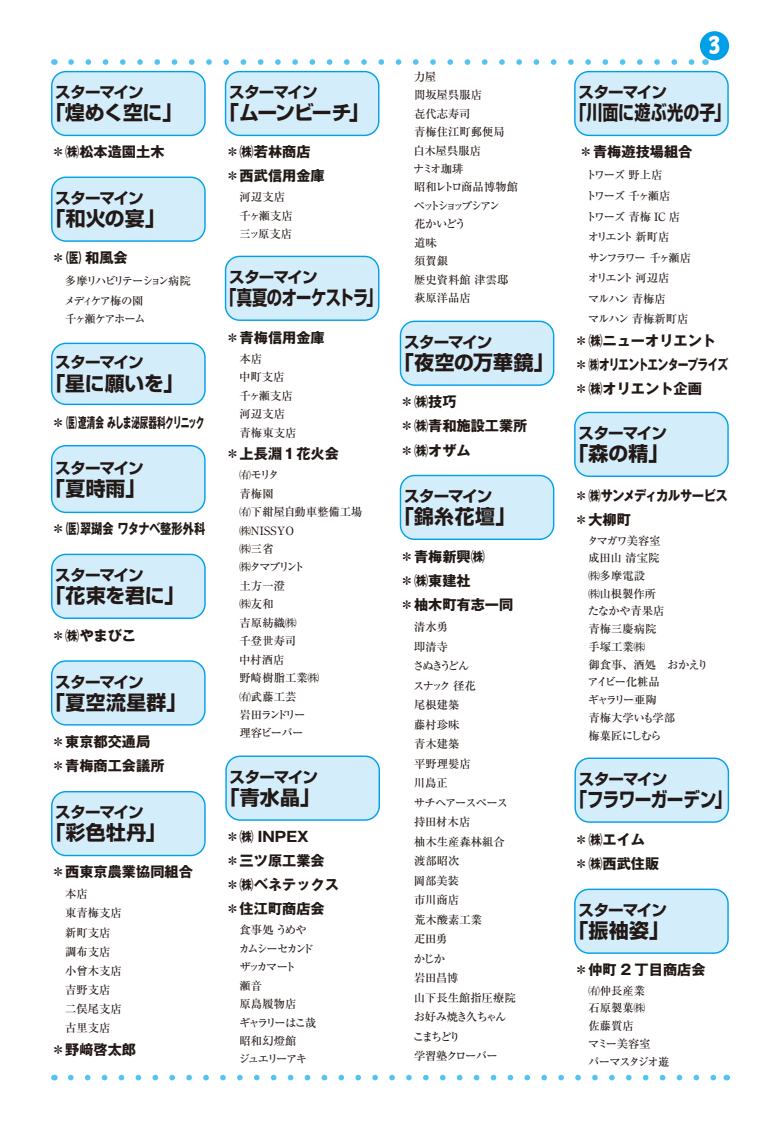
<style>
.page{position:relative;width:766px;height:1140px;background:#fff}
.page>*{position:absolute;margin:0;border:0;box-sizing:border-box;transform-origin:0 0}
.t1{font:26.2px "DC Kago Moji W12 WIN RKSJ H";color:#fff}
.t2{font:700 19.8px "Shin Go Pro";letter-spacing:-.005em;color:#221815}
.t3{font:700 19.8px "Shin Go Pro";letter-spacing:-.04em;color:#221815;scale:.77 1}
.t4{font:700 19.8px "Shin Go Pro";letter-spacing:-.035em;color:#221815;scale:.84 1}
.t5{font:700 19.8px "Shin Go Pro";letter-spacing:-.005em;color:#221815;scale:.81 1}
.t6{font:700 15.6px "Shin Go Pro";letter-spacing:-.055em;color:#221815}
.t7{font:700 14.2px/24.1px "Gothic MB101 Pro";color:#221815}
.t8{font:700 14.2px "Gothic MB101 Pro";letter-spacing:-.05em;color:#221815}
.t9{font:700 14.2px/24.1px "Gothic MB101 Pro";letter-spacing:-.045em;color:#221815}
.t10{font:500 11.3px/18.4px "Ryumin Pro";color:#221815}
.t11{font:500 11.3px/20.5px "Ryumin Pro";letter-spacing:-.12em;color:#221815}
.t12{font:500 11.3px/18.4px "Ryumin Pro";letter-spacing:-.13em;color:#221815}
.t13{font:500 11.3px/19.8px "Ryumin Pro";letter-spacing:-.16em;color:#221815}
.t14{font:500 11.3px "Ryumin Pro";letter-spacing:-.155em;color:#221815}
</style>
<div class="page">
<svg style="left:71px;top:59px;width:624px;height:6px"></svg>
<svg style="left:71px;top:1074px;width:646px;height:6px"></svg>
<div style="left:699px;top:31px;width:30px;height:29px;background:#00a0e9;border-radius:50%"></div>
<div style="left:52px;top:177px;width:153px;height:64px;background:#d3edfb;border-radius:14px"></div>
<div style="left:51px;top:176px;width:155px;height:66px;border:1px solid #00a0e9;border-radius:14px"></div>
<div style="left:52px;top:343px;width:153px;height:61px;background:#d3edfb;border-radius:14px"></div>
<div style="left:51px;top:343px;width:155px;height:62px;border:1px solid #00a0e9;border-radius:14px"></div>
<div style="left:52px;top:446px;width:153px;height:66px;background:#d3edfb;border-radius:14px"></div>
<div style="left:51px;top:445px;width:154px;height:68px;border:1px solid #00a0e9;border-radius:14px"></div>
<div style="left:52px;top:554px;width:153px;height:64px;background:#d3edfb;border-radius:14px"></div>
<div style="left:51px;top:553px;width:155px;height:66px;border:1px solid #00a0e9;border-radius:14px"></div>
<div style="left:52px;top:661px;width:153px;height:64px;background:#d3edfb;border-radius:14px"></div>
<div style="left:51px;top:660px;width:154px;height:65px;border:1px solid #00a0e9;border-radius:14px"></div>
<div style="left:52px;top:791px;width:153px;height:64px;background:#d3edfb;border-radius:14px"></div>
<div style="left:51px;top:791px;width:155px;height:65px;border:1px solid #00a0e9;border-radius:14px"></div>
<div style="left:225px;top:256px;width:153px;height:64px;background:#d3edfb;border-radius:14px"></div>
<div style="left:225px;top:256px;width:154px;height:65px;border:1px solid #00a0e9;border-radius:14px"></div>
<div style="left:226px;top:756px;width:153px;height:64px;background:#d3edfb;border-radius:14px"></div>
<div style="left:225px;top:755px;width:155px;height:65px;border:1px solid #00a0e9;border-radius:14px"></div>
<div style="left:400px;top:321px;width:153px;height:64px;background:#d3edfb;border-radius:14px"></div>
<div style="left:399px;top:320px;width:155px;height:66px;border:1px solid #00a0e9;border-radius:14px"></div>
<div style="left:400px;top:475px;width:153px;height:64px;background:#d3edfb;border-radius:14px"></div>
<div style="left:399px;top:475px;width:155px;height:65px;border:1px solid #00a0e9;border-radius:14px"></div>
<div style="left:574px;top:412px;width:153px;height:64px;background:#d3edfb;border-radius:14px"></div>
<div style="left:574px;top:412px;width:154px;height:65px;border:1px solid #00a0e9;border-radius:14px"></div>
<div style="left:575px;top:758px;width:153px;height:64px;background:#d3edfb;border-radius:14px"></div>
<div style="left:574px;top:757px;width:155px;height:65px;border:1px solid #00a0e9;border-radius:14px"></div>
<div style="left:574px;top:889px;width:153px;height:64px;background:#d3edfb;border-radius:14px"></div>
<div style="left:574px;top:888px;width:154px;height:65px;border:1px solid #00a0e9;border-radius:14px"></div>
<div style="left:574px;top:72px;width:153px;height:63px;background:#d3edfb;border-radius:14px"></div>
<div style="left:574px;top:71px;width:154px;height:65px;border:1px solid #00a0e9;border-radius:14px"></div>
<div style="left:52px;top:72px;width:153px;height:63px;background:#d3edfb;border-radius:14px"></div>
<div style="left:51px;top:71px;width:155px;height:65px;border:1px solid #00a0e9;border-radius:14px"></div>
<div style="left:225px;top:72px;width:153px;height:63px;background:#d3edfb;border-radius:14px"></div>
<div style="left:225px;top:71px;width:154px;height:65px;border:1px solid #00a0e9;border-radius:14px"></div>
<h3 class="t6" style="left:55px;top:80px;width:90px">スターマイン</h3>
<h2 class="t2" style="left:45px;top:97px;width:138px">「煌めく空に」</h2>
<p class="t7" style="left:51px;top:138px;width:115px">＊㈱松本造園土木</p>
<h3 class="t6" style="left:55px;top:185px;width:90px">スターマイン</h3>
<h2 class="t2" style="left:45px;top:203px;width:111px">「和火の宴｣</h2>
<p class="t7" style="left:51px;top:244px;width:78px">＊（医）和風会</p>
<p class="t13" style="left:64px;top:270px;width:128px">多摩リハビリテーション病院メディケア梅の園</p>
<p class="t14" style="left:65px;top:310px;width:82px">千ヶ瀬ケアホーム</p>
<h3 class="t6" style="left:55px;top:350px;width:90px">スターマイン</h3>
<h2 class="t2" style="left:45px;top:367px;width:139px">「星に願いを」</h2>
<p class="t8" style="left:51px;top:411px;width:155px">＊（医）遼清会 みしま泌尿器科クリニック</p>
<h3 class="t6" style="left:55px;top:455px;width:90px">スターマイン</h3>
<h2 class="t2" style="left:45px;top:472px;width:92px">「夏時雨｣</h2>
<p class="t7" style="left:51px;top:515px;width:156px">＊（医）翠瑚会 ワタナベ整形外科</p>
<h3 class="t6" style="left:55px;top:562px;width:90px">スターマイン</h3>
<h2 class="t2" style="left:45px;top:580px;width:130px">「花束を君に｣</h2>
<p class="t7" style="left:51px;top:621px;width:87px">＊㈱やまびこ</p>
<h3 class="t6" style="left:55px;top:669px;width:90px">スターマイン</h3>
<h2 class="t2" style="left:45px;top:686px;width:133px">「夏空流星群｣</h2>
<p class="t7" style="left:51px;top:727px;width:115px">＊東京都交通局＊青梅商工会議所</p>
<h3 class="t6" style="left:55px;top:800px;width:90px">スターマイン</h3>
<h2 class="t2" style="left:45px;top:817px;width:112px">「彩色牡丹｣</h2>
<p class="t7" style="left:51px;top:858px;width:143px">＊西東京農業協同組合</p>
<p class="t10" style="left:65px;top:883px;width:58px;line-height:19.1px">本店<br>東青梅支店新町支店調布支店小曾木支店吉野支店二俣尾支店古里支店</p>
<p class="t7" style="left:51px;top:1035px;width:87px">＊野㟢啓太郎</p>
<h3 class="t6" style="left:229px;top:80px;width:90px">スターマイン</h3>
<h2 class="t2" style="left:219px;top:97px;width:141px">「ムーンビーチ｣</h2>
<p class="t7" style="left:225px;top:138px;width:101px">＊㈱若林商店＊西武信用金庫</p>
<p class="t10" style="left:239px;top:187px;width:55px">河辺支店千ヶ瀬支店三ッ原支店</p>
<h3 class="t6" style="left:229px;top:264px;width:90px">スターマイン</h3>
<h2 class="t3" style="left:221px;top:282px;width:200px">「真夏のオーケストラ｣</h2>
<p class="t7" style="left:225px;top:324px;width:101px">＊青梅信用金庫</p>
<p class="t10" style="left:239px;top:349px;width:59px">本店<br>中町支店千ヶ瀬支店河辺支店青梅東支店</p>
<p class="t7" style="left:225px;top:440px;width:115px">＊上長淵１花火会</p>
<p class="t10" style="left:239px;top:465px;width:125px">㈲モリタ<br>青梅園<br>㈲下紺屋自動車整備工場㈱ＮＩＳＳＹＯ<br>㈱三省<br>㈱タマプリント<br>土方一澄<br>㈱友和<br>吉原紡織㈱<br>千登世寿司<br>中村酒店<br>野崎樹脂工業㈱<br>㈲武藤工芸<br>岩田ランドリー<br>理容ビーバー</p>
<h3 class="t6" style="left:229px;top:764px;width:90px">スターマイン</h3>
<h2 class="t2" style="left:220px;top:781px;width:92px">「青水晶｣</h2>
<p class="t7" style="left:225px;top:822px;width:115px">＊㈱ INPEX<br>＊三ツ原工業会＊㈱ベネテックス＊住江町商店会</p>
<p class="t12" style="left:238px;top:920px;width:79px">食事処 うめやカムシーセカンドザッカマート<br>瀬音<br>原島履物店<br>ギャラリーはこ哉昭和幻燈館<br>ジュエリーアキ</p>
<p class="t10" style="left:413px;top:67px;width:106px">力屋<br>間坂屋呉服店<br>㐂代志寿司<br>青梅住江町郵便局白木屋呉服店<br>ナミオ珈琲<br>昭和レトロ商品博物館ペットショップシアン<br>花かいどう<br>道味<br>須賀銀<br>歴史資料館 津雲邸萩原洋品店</p>
<h3 class="t6" style="left:404px;top:329px;width:90px">スターマイン</h3>
<h2 class="t2" style="left:394px;top:347px;width:161px">「夜空の万華鏡」</h2>
<p class="t7" style="left:400px;top:388px;width:129px">＊㈱技巧<br>＊㈱青和施設工業所＊㈱オザム</p>
<h3 class="t6" style="left:404px;top:483px;width:90px">スターマイン</h3>
<h2 class="t2" style="left:394px;top:501px;width:113px">「錦糸花壇｣</h2>
<p class="t7" style="left:400px;top:543px;width:115px">＊青梅新興㈱<br>＊㈱東建社<br>＊柚木町有志一同</p>
<p class="t10" style="left:412px;top:616px;width:105px;line-height:19.5px">清水勇<br>即清寺<br>さぬきうどん<br>スナック 径花<br>尾根建築<br>藤村珍味<br>青木建築<br>平野理髪店<br>川島正<br>サチヘアースペース持田材木店<br>柚木生産森林組合渡部昭次<br>岡部美装<br>市川商店<br>荒木酸素工業<br>疋田勇<br>かじか<br>岩田昌博<br>山下長生館指圧療院お好み焼き久ちゃんこまちどり<br>学習塾クローバー</p>
<h1 class="t1" style="left:707px;top:32px;width:15px">3</h1>
<h3 class="t6" style="left:578px;top:80px;width:90px">スターマイン</h3>
<h2 class="t5" style="left:570px;top:97px;width:189px">「川面に遊ぶ光の子｣</h2>
<p class="t7" style="left:578px;top:138px;width:115px">＊青梅遊技場組合</p>
<p class="t11" style="left:585px;top:164px;width:107px">トワーズ 野上店<br>トワーズ 千ヶ瀬店<br>トワーズ 青梅 IC 店オリエント 新町店<br>サンフラワー 千ヶ瀬店オリエント 河辺店<br>マルハン 青梅店<br>マルハン 青梅新町店</p>
<p class="t7" style="left:574px;top:326px;width:156px">＊㈱ニューオリエント＊㈱オリエントエンタープライズ＊㈱オリエント企画</p>
<h3 class="t6" style="left:578px;top:420px;width:90px">スターマイン</h3>
<h2 class="t2" style="left:568px;top:438px;width:91px">「森の精｣</h2>
<p class="t9" style="left:574px;top:482px;width:155px">＊㈱サンメディカルサービス＊大柳町</p>
<p class="t10" style="left:587px;top:530px;width:123px;line-height:17.8px">タマガワ美容室<br>成田山 清宝院<br>㈱多摩電設<br>㈱山根製作所<br>たなかや青果店<br>青梅三慶病院<br>手塚工業㈱<br>御食事、酒処　おかえりアイビー化粧品<br>ギャラリー亜陶<br>青梅大学いも学部<br>梅菓匠にしむら</p>
<h3 class="t6" style="left:578px;top:766px;width:90px">スターマイン</h3>
<h2 class="t4" style="left:570px;top:783px;width:183px">「フラワーガーデン｣</h2>
<p class="t7" style="left:574px;top:825px;width:87px">＊㈱エイム＊㈱西武住販</p>
<h3 class="t6" style="left:578px;top:897px;width:90px">スターマイン</h3>
<h2 class="t2" style="left:568px;top:914px;width:92px">「振袖姿｣</h2>
<p class="t7" style="left:574px;top:956px;width:133px">＊仲町 2 丁目商店会</p>
<p class="t10" style="left:588px;top:980px;width:83px;line-height:17.7px">㈲仲長産業<br>石原製菓㈱<br>佐藤質店<br>マミー美容室<br>パーマスタジオ遊</p>
</div>
